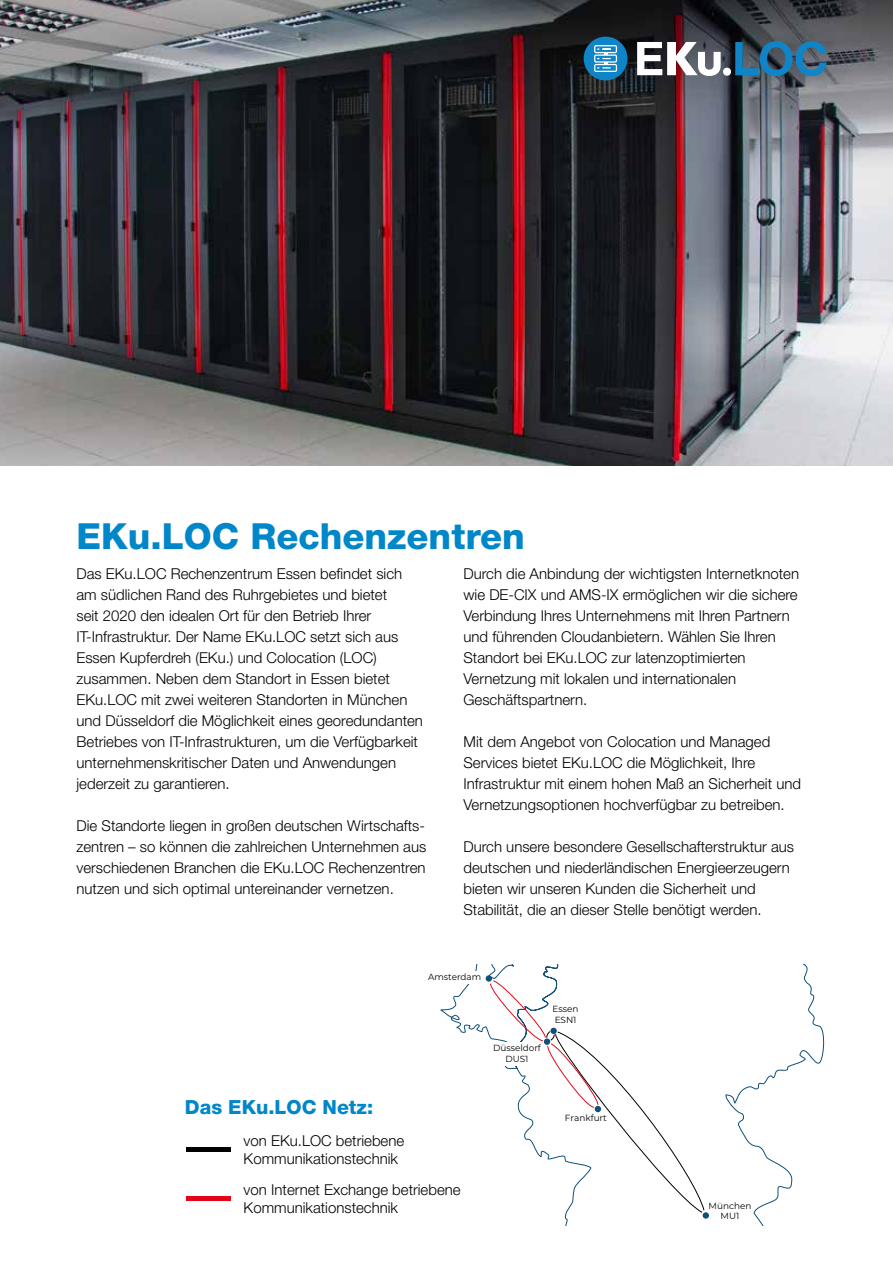
<style>
.page{position:relative;width:893px;height:1263px;background:#fff}
.page>*{position:absolute;margin:0;border:0;box-sizing:border-box;transform-origin:0 0}
.t1{font:800 36px "Helvetica Neue LT Pro";color:#0087c9}
.t2{font:800 19.5px "Helvetica Neue LT Pro";color:#0087c9}
.t3{font:300 15px/21px "Helvetica Neue LT Pro";color:#000}
.t4{font:8.85px/10.6px "Montserrat";color:#010202;text-align:center}
</style>
<div class="page">
<img style="left:0;top:0;width:893px;height:466px">
<svg style="left:440px;top:964px;width:385px;height:262px"></svg>
<div style="left:703px;top:1212px;width:6px;height:7px;background:#105079;border-radius:50%"></div>
<div style="left:486px;top:975px;width:6px;height:7px;background:#105079;border-radius:50%"></div>
<svg style="left:490px;top:980px;width:215px;height:233px"></svg>
<div style="left:408px;top:972px;width:73px;height:12px;background:#fff"></div>
<div style="left:490px;top:1042px;width:54px;height:24px;background:#fff"></div>
<div style="left:186px;top:1147px;width:44px;height:5px;background:#000"></div>
<div style="left:186px;top:1196px;width:44px;height:5px;background:#e30517"></div>
<div style="left:584px;top:37px;width:43px;height:43px;background:#0f84c7;border-radius:50%"></div>
<svg style="left:594px;top:45px;width:23px;height:27px"></svg>
<svg style="left:637px;top:41px;width:190px;height:35px"></svg>
<h1 class="t1" style="left:77px;top:514px;width:450px">EKu.LOC Rechenzentren</h1>
<p class="t3" style="left:77px;top:563px;width:348px">Das EKu.LOC Rechenzentrum Essen befindet sich am südlichen Rand des Ruhrgebietes und bietet<br>seit 2020 den idealen Ort für den Betrieb Ihrer IT-Infrastruktur. Der Name EKu.LOC setzt sich aus Essen Kupferdreh (EKu.) und Colocation (LOC) zusammen. Neben dem Standort in Essen bietet EKu.LOC mit zwei weiteren Standorten in München und Düsseldorf die Möglichkeit eines georedundanten Betriebes von IT-Infrastrukturen, um die Verfügbarkeit unternehmenskritischer Daten und Anwendungen jederzeit zu garantieren.</p>
<p class="t3" style="left:77px;top:815px;width:351px;text-align:justify">Die Standorte liegen in großen deutschen Wirtschafts&shy;zentren – so können die zahlreichen Unternehmen aus verschiedenen Branchen die EKu.LOC Rechenzentren nutzen und sich optimal untereinander vernetzen.</p>
<p class="t3" style="left:463px;top:563px;width:337px">Durch die Anbindung der wichtigsten Internetknoten wie DE-CIX und AMS-IX ermöglichen wir die sichere Verbindung Ihres Unternehmens mit Ihren Partnern und führenden Cloudanbietern. Wählen Sie Ihren Standort bei EKu.LOC zur latenzoptimierten Vernetzung mit lokalen und internationalen Geschäftspartnern.</p>
<p class="t3" style="left:463px;top:731px;width:339px">Mit dem Angebot von Colocation und Managed Services bietet EKu.LOC die Möglichkeit, Ihre Infrastruktur mit einem hohen Maß an Sicherheit und Vernetzungsoptionen hochverfügbar zu betreiben.</p>
<p class="t3" style="left:463px;top:836px;width:332px">Durch unsere besondere Gesellschafterstruktur aus deutschen und niederländischen Energieerzeugern bieten wir unseren Kunden die Sicherheit und Stabilität, die an dieser Stelle benötigt werden.</p>
<p class="t4" style="left:428px;top:971px;width:55px">Amsterdam</p>
<p class="t4" style="left:493px;top:1042px;width:49px">Düsseldorf<br>DUS1</p>
<p class="t4" style="left:553px;top:1003px;width:28px;text-align:left">Essen<br>ESN1</p>
<h2 class="t2" style="left:185px;top:1096px;width:190px">Das EKu.LOC Netz:</h2>
<p class="t3" style="left:244px;top:1131px;width:162px;line-height:18px">von EKu.LOC betriebene<br>Kommunikationstechnik</p>
<p class="t3" style="left:244px;top:1180px;width:219px;line-height:18px">von Internet Exchange betriebene<br>Kommunikationstechnik</p>
<p class="t4" style="left:565px;top:1112px;width:43px">Frankfurt</p>
<p class="t4" style="left:708px;top:1200px;width:44px">München<br>MU1</p>
</div>
